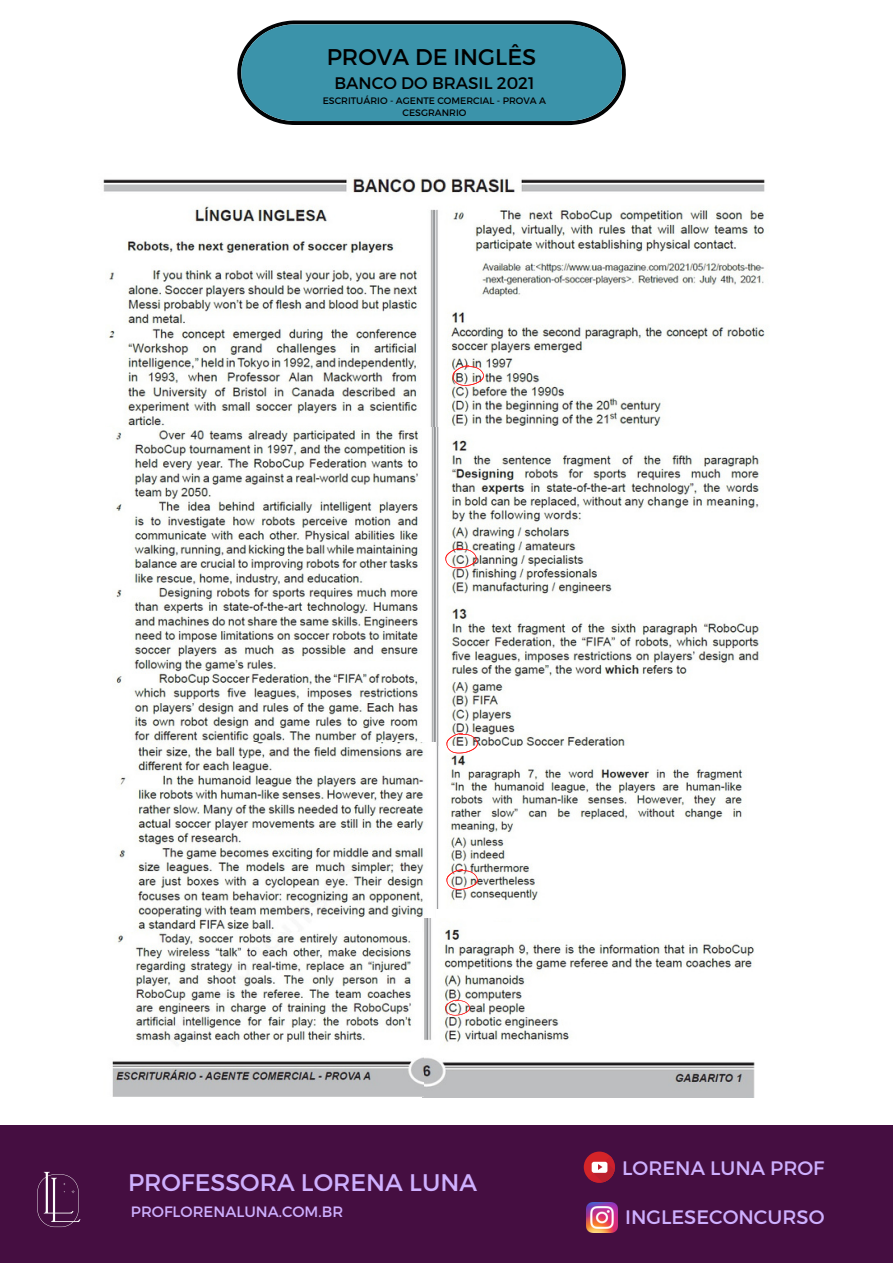
<style>
.page{position:relative;width:893px;height:1264px;background:#fff}
.page>*{position:absolute;margin:0;border:0;box-sizing:border-box;transform-origin:0 0}
.t1{font:24px "Montserrat";color:#ceb0ff}
.t2{font:22.65px "Montserrat";color:#000}
.t3{font:19.5px "Montserrat";color:#ceb0ff}
.t4{font:16.65px "Montserrat";color:#000}
.t5{font:15px "Montserrat";color:#ceb0ff}
.t6{font:9.45px/12.5px "Montserrat";color:#000;text-align:center}
</style>
<div class="page">
<div style="left:0;top:1125px;width:892px;height:137px;background:#450e41"></div>
<img style="left:37px;top:1171px;width:44px;height:57px">
<svg style="left:583px;top:1151px;width:31px;height:31px"></svg>
<svg style="left:588px;top:1156px;width:27px;height:27px"></svg>
<img style="left:586px;top:1202px;width:31px;height:30px">
<img style="left:103px;top:177px;width:664px;height:250px">
<img style="left:115px;top:427px;width:644px;height:320px">
<img style="left:436px;top:747px;width:308px;height:161px">
<img style="left:115px;top:742px;width:320px;height:190px">
<img style="left:423px;top:918px;width:331px;height:179px">
<img style="left:112px;top:932px;width:311px;height:164px">
<svg style="left:237px;top:20px;width:389px;height:105px;background:#448ea2"></svg>
<svg style="left:452px;top:365px;width:32px;height:20px"></svg>
<svg style="left:445px;top:548px;width:31px;height:20px"></svg>
<svg style="left:446px;top:733px;width:31px;height:20px"></svg>
<svg style="left:446px;top:869px;width:31px;height:20px"></svg>
<svg style="left:445px;top:999px;width:25px;height:16px"></svg>
<h2 class="t2" style="left:326px;top:42px;width:211px">PROVA DE INGLÊS</h2>
<h3 class="t4" style="left:334px;top:72px;width:202px">BANCO DO BRASIL 2021</h3>
<p class="t6" style="left:323px;top:94px;width:225px">ESCRITUÁRIO - AGENTE COMERCIAL - PROVA A<br>CESGRANRIO</p>
<h1 class="t1" style="left:128px;top:1166px;width:350px">PROFESSORA LORENA LUNA</h1>
<h3 class="t5" style="left:131px;top:1201px;width:214px">PROFLORENALUNA.COM.BR</h3>
<h3 class="t3" style="left:622px;top:1155px;width:204px">LORENA LUNA PROF</h3>
<h3 class="t3" style="left:625px;top:1204px;width:201px">INGLESECONCURSO</h3>
</div>
